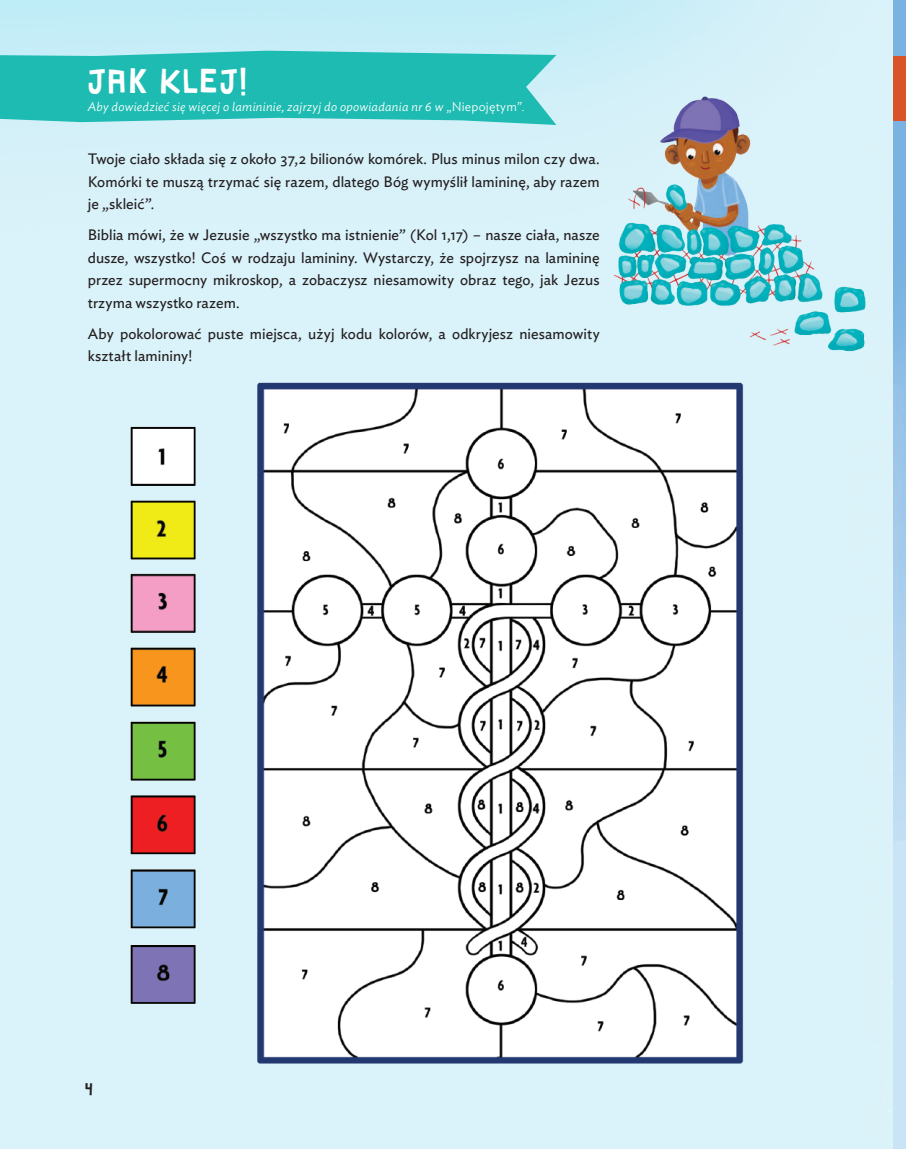
<style>
.page{position:relative;width:906px;height:1149px;background:#fff}
.page>*{position:absolute;margin:0;border:0;box-sizing:border-box;transform-origin:0 0}
.t1{font:36px "Marujo";letter-spacing:.08em;color:#fff}
.t2{font:18px "Marujo";color:#231f20}
.t3{font:15px/22.5px "Ideal Sans";letter-spacing:.005em;color:#231f20;text-align:justify}
.t4{font:italic 300 12.75px "Ideal Sans";letter-spacing:.02em;color:#fff}
.s1{font-style:normal}
</style>
<div class="page">
<img style="left:123px;top:415px;width:92px;height:604px">
<img style="left:609px;top:90px;width:266px;height:272px">
<img style="left:244px;top:359px;width:529px;height:789px">
<div style="left:893px;top:56px;width:13px;height:65px;background:#d85328"></div>
<svg style="left:0;top:51px;width:556px;height:74px;background:#32c1b9"></svg>
<h1 class="t1" style="left:88px;top:59px;width:160px">Jak klej!</h1>
<p class="t4" style="left:88px;top:96px;width:438px">Aby dowiedzieć się więcej o lamininie, zajrzyj do opowiadania nr 6 w <span class="s1">„Niepojętym”.</span></p>
<p class="t3" style="left:88px;top:146px;width:513px">Twoje ciało składa się z około 37,2 bilionów komórek. Plus minus milon czy dwa.<br>Komórki te muszą trzymać się razem, dlatego Bóg wymyślił lamininę, aby razem je „skleić”.</p>
<p class="t3" style="left:88px;top:222px;width:513px">Biblia mówi, że w Jezusie „wszystko ma istnienie” (Kol 1,17) – nasze ciała, nasze dusze, wszystko! Coś w rodzaju lamininy. Wystarczy, że spojrzysz na lamininę przez supermocny mikroskop, a zobaczysz niesamowity obraz tego, jak Jezus trzyma wszystko razem.</p>
<p class="t3" style="left:88px;top:321px;width:513px">Aby pokolorować puste miejsca, użyj kodu kolorów, a odkryjesz niesamowity kształt lamininy!</p>
<p class="t2" style="left:85px;top:1078px;width:9px">4</p>
</div>
